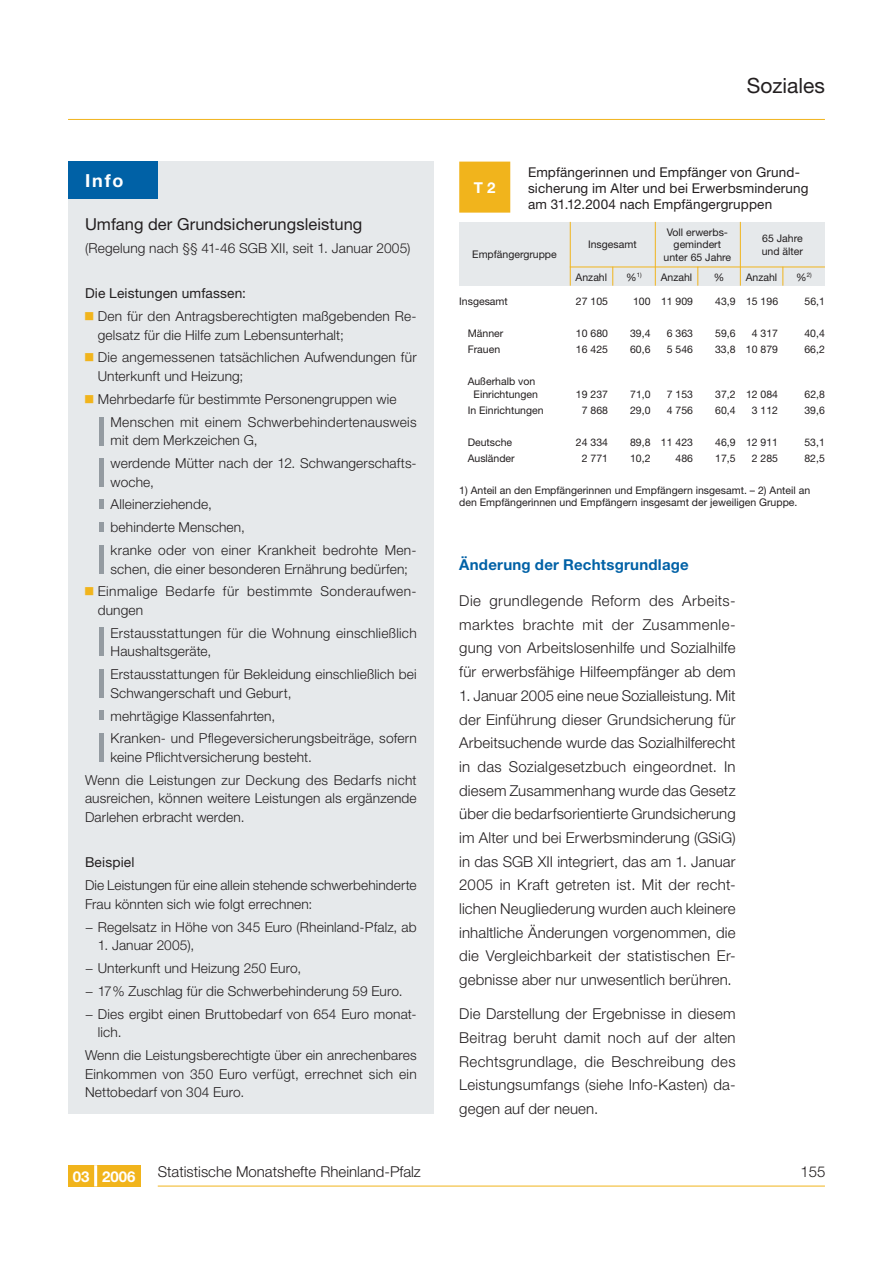
<style>
.page{position:relative;width:893px;height:1263px;background:#fff}
.page>*{position:absolute;margin:0;border:0;box-sizing:border-box;transform-origin:0 0}
.t1{font:21px "Helvetica Neue LT";color:#231f20}
.t2{font:700 18px "Helvetica Neue LT";color:#fff}
.t3{font:16.5px "Helvetica Neue LT";color:#231f20}
.t4{font:300 15px/23.7px "Helvetica Neue LT";letter-spacing:.01em;color:#231f20;text-align:justify}
.t5{font:700 15px "Helvetica Neue LT";letter-spacing:.015em;color:#0061a6}
.t6{font:700 15px "Helvetica Neue LT";color:#fff}
.t7{font:300 13.65px/22.8px "Helvetica Neue LT";letter-spacing:.01em;color:#231f20}
.t8{font:13.65px "Helvetica Neue LT";letter-spacing:.01em;color:#231f20}
.t9{font:13.5px/16.2px "Helvetica Neue LT";letter-spacing:.01em;color:#231f20}
.t10{font:10.5px/12.6px "Helvetica Neue LT";color:#231f20;text-align:center}
.t11{font:6.15px "Helvetica Neue LT";color:#231f20}
.s1{font-weight:400}
.s2{font-family:"Berthold Pi BQ";font-weight:400;color:#f1b41c}
.s3{font-size:10.5px}
</style>
<div class="page">
<hr style="left:68px;top:119px;width:757px;height:1px;background:#f1b41c">
<div style="left:68px;top:1165px;width:72px;height:21px;background:#f1b41c"></div>
<hr style="left:94px;top:1165px;width:3px;height:21px;background:#fff">
<hr style="left:158px;top:1186px;width:667px;height:1px;background:#f1b41c">
<div style="left:68px;top:162px;width:366px;height:952px;background:#e6e9eb"></div>
<div style="left:68px;top:162px;width:89px;height:37px;background:#0061a6"></div>
<div style="left:460px;top:162px;width:49px;height:50px;background:#f1b41c"></div>
<div style="left:459px;top:162px;width:51px;height:51px;border:2px solid #f1b41c"></div>
<div style="left:459px;top:222px;width:366px;height:64px;background:#e6e9eb"></div>
<hr style="left:570px;top:222px;width:1px;height:64px;background:#f1b41c">
<hr style="left:570px;top:267px;width:255px;height:1px;background:#f1b41c">
<hr style="left:655px;top:222px;width:1px;height:64px;background:#f1b41c">
<hr style="left:99px;top:417px;width:4px;height:28px;background:#949ba1">
<hr style="left:99px;top:458px;width:4px;height:28px;background:#949ba1">
<hr style="left:99px;top:499px;width:4px;height:10px;background:#949ba1">
<hr style="left:99px;top:522px;width:4px;height:10px;background:#949ba1">
<hr style="left:99px;top:627px;width:4px;height:29px;background:#949ba1">
<hr style="left:99px;top:669px;width:4px;height:29px;background:#949ba1">
<hr style="left:99px;top:710px;width:4px;height:10px;background:#949ba1">
<hr style="left:99px;top:733px;width:4px;height:29px;background:#949ba1">
<hr style="left:740px;top:222px;width:1px;height:64px;background:#f1b41c">
<svg style="left:612px;top:267px;width:1px;height:19px"></svg>
<svg style="left:782px;top:267px;width:1px;height:19px"></svg>
<svg style="left:697px;top:267px;width:1px;height:19px"></svg>
<hr style="left:99px;top:545px;width:4px;height:28px;background:#949ba1">
<h1 class="t1" style="left:747px;top:73px;width:80px">Soziales</h1>
<h2 class="t2" style="left:85px;top:170px;width:40px">Info</h2>
<p class="t9" style="left:528px;top:164px;width:282px">Empfängerinnen und Empfänger von Grund&shy;sicherung im Alter und bei Erwerbsminderung am 31.12.2004 nach Empfängergruppen</p>
<p class="t6" style="left:474px;top:178px;width:23px">T 2</p>
<p class="t3" style="left:85px;top:214px;width:279px">Umfang der Grundsicherungsleistung</p>
<p class="t7" style="left:85px;top:236px;width:327px">(Regelung nach §§ 41-46 SGB XII, seit 1. Januar 2005)</p>
<p class="t7" style="left:85px;top:282px;width:333px"><span class="s1">Die Leistungen umfassen:<br></span><span class="s2">7</span> Den für den Antragsberechtigten maßgebenden Re-</p>
<p class="t7" style="left:85px;top:323px;width:333px;text-indent:13px">gelsatz für die Hilfe zum Lebensunterhalt;<br><span class="s2">7</span> Die angemessenen tatsächlichen Aufwendungen für</p>
<p class="t7" style="left:98px;top:364px;width:147px">Unterkunft und Heizung;</p>
<p class="t7" style="left:85px;top:387px;width:313px"><span class="s2">7</span> Mehrbedarfe für bestimmte Personengruppen wie</p>
<p class="t7" style="left:111px;top:410px;width:308px">Menschen mit einem Schwerbehindertenausweis</p>
<p class="t7" style="left:111px;top:429px;width:308px">mit dem Merkzeichen G,<br>werdende Mütter nach der 12. Schwangerschafts-</p>
<p class="t7" style="left:111px;top:470px;width:304px">woche,<br>Alleinerziehende,<br>behinderte Menschen,<br>kranke oder von einer Krankheit bedrohte Men--</p>
<p class="t7" style="left:85px;top:557px;width:333px;text-indent:26px">schen, die einer besonderen Ernährung bedürfen;<br><span class="s2">7</span> Einmalige Bedarfe für bestimmte Sonderaufwen-</p>
<p class="t7" style="left:111px;top:598px;width:308px;text-indent:-13px">dungen<br>Erstausstattungen für die Wohnung einschließlich</p>
<p class="t7" style="left:111px;top:640px;width:308px">Haushaltsgeräte,<br>Erstausstattungen für Bekleidung einschließlich bei</p>
<p class="t7" style="left:111px;top:681px;width:308px">Schwangerschaft und Geburt,<br>mehrtägige Klassenfahrten,<br>Kranken- und Pflegeversicherungsbeiträge, sofern</p>
<p class="t7" style="left:85px;top:745px;width:333px;text-indent:26px">keine Pflichtversicherung besteht.<br>Wenn die Leistungen zur Deckung des Bedarfs nicht</p>
<p class="t7" style="left:85px;top:789px;width:333px;line-height:18.6px">ausreichen, können weitere Leistungen als ergänzende<br>Darlehen erbracht werden.</p>
<p class="t8" style="left:85px;top:854px;width:51px">Beispiel</p>
<p class="t7" style="left:85px;top:876px;width:333px;line-height:18.6px">Die Leistungen für eine allein stehende schwerbehinderte<br>Frau könnten sich wie folgt errechnen:</p>
<p class="t7" style="left:85px;top:915px;width:333px">− Regelsatz in Höhe von 345 Euro (Rheinland-Pfalz, ab</p>
<p class="t7" style="left:85px;top:934px;width:333px;text-indent:13px">1. Januar 2005),<br>− Unterkunft und Heizung 250 Euro,<br>− 17% Zuschlag für die Schwerbehinderung 59 Euro.<br>− Dies ergibt einen Bruttobedarf von 654 Euro monat-</p>
<p class="t7" style="left:85px;top:1021px;width:333px;text-indent:13px">lich.<br>Wenn die Leistungsberechtigte über ein anrechenbares</p>
<p class="t7" style="left:85px;top:1064px;width:333px;line-height:18.6px">Einkommen von 350 Euro verfügt, errechnet sich ein<br>Nettobedarf von 304 Euro.</p>
<p class="t10" style="left:472px;top:248px;width:86px">Empfängergruppe</p>
<p class="t10" style="left:664px;top:225px;width:69px">Voll erwerbs&shy;gemindert unter 65 Jahre</p>
<p class="t10" style="left:762px;top:232px;width:43px;text-align:left">65 Jahre und älter</p>
<p class="t10" style="left:588px;top:238px;width:50px">Insgesamt</p>
<p class="t10" style="left:576px;top:271px;width:33px">Anzahl</p>
<p class="t10" style="left:661px;top:271px;width:33px">Anzahl</p>
<p class="t10" style="left:714px;top:271px;width:12px">%</p>
<p class="t11" style="left:796px;top:271px;width:17px"><span class="s3">%</span>2)</p>
<p class="t11" style="left:626px;top:271px;width:17px"><span class="s3">%</span>1)</p>
<p class="t10" style="left:746px;top:271px;width:33px">Anzahl</p>
<p class="t10" style="left:459px;top:295px;width:50px">Insgesamt</p>
<p class="t10" style="left:576px;top:295px;width:34px">27 105</p>
<p class="t10" style="left:633px;top:295px;width:62px">100 11 909</p>
<p class="t10" style="left:715px;top:295px;width:64px">43,9 15 196</p>
<p class="t10" style="left:804px;top:295px;width:22px">56,1</p>
<p class="t10" style="left:468px;top:327px;width:37px">Männer</p>
<p class="t10" style="left:576px;top:327px;width:34px">10 680</p>
<p class="t10" style="left:630px;top:327px;width:22px">39,4</p>
<p class="t10" style="left:667px;top:327px;width:28px">6 363</p>
<p class="t10" style="left:715px;top:327px;width:22px">59,6</p>
<p class="t10" style="left:752px;top:327px;width:28px">4 317</p>
<p class="t10" style="left:804px;top:327px;width:22px">40,4</p>
<p class="t10" style="left:468px;top:343px;width:34px">Frauen</p>
<p class="t10" style="left:576px;top:343px;width:34px">16 425</p>
<p class="t10" style="left:630px;top:343px;width:22px">60,6</p>
<p class="t10" style="left:667px;top:343px;width:28px">5 546</p>
<p class="t10" style="left:715px;top:343px;width:64px">33,8 10 879</p>
<p class="t10" style="left:804px;top:343px;width:22px">66,2</p>
<p class="t10" style="left:468px;top:375px;width:72px">Außerhalb von<br>Einrichtungen</p>
<p class="t10" style="left:576px;top:388px;width:34px">19 237</p>
<p class="t10" style="left:630px;top:388px;width:22px">71,0</p>
<p class="t10" style="left:667px;top:388px;width:28px">7 153</p>
<p class="t10" style="left:715px;top:388px;width:64px">37,2 12 084</p>
<p class="t10" style="left:804px;top:388px;width:22px">62,8</p>
<p class="t10" style="left:468px;top:404px;width:77px">In Einrichtungen</p>
<p class="t10" style="left:582px;top:404px;width:28px">7 868</p>
<p class="t10" style="left:630px;top:404px;width:22px">29,0</p>
<p class="t10" style="left:667px;top:404px;width:28px">4 756</p>
<p class="t10" style="left:715px;top:404px;width:22px">60,4</p>
<p class="t10" style="left:752px;top:404px;width:28px">3 112</p>
<p class="t10" style="left:804px;top:404px;width:22px">39,6</p>
<p class="t10" style="left:468px;top:436px;width:46px">Deutsche</p>
<p class="t10" style="left:576px;top:436px;width:34px">24 334</p>
<p class="t10" style="left:630px;top:436px;width:64px">89,8 11 423</p>
<p class="t10" style="left:715px;top:436px;width:64px">46,9 12 911</p>
<p class="t10" style="left:804px;top:436px;width:22px">53,1</p>
<p class="t10" style="left:468px;top:452px;width:49px">Ausländer</p>
<p class="t10" style="left:582px;top:452px;width:28px">2 771</p>
<p class="t10" style="left:630px;top:452px;width:22px">10,2</p>
<p class="t10" style="left:676px;top:452px;width:19px">486</p>
<p class="t10" style="left:715px;top:452px;width:22px">17,5</p>
<p class="t10" style="left:752px;top:452px;width:28px">2 285</p>
<p class="t10" style="left:804px;top:452px;width:22px">82,5</p>
<p class="t10" style="left:459px;top:484px;width:352px;text-align:left">1) Anteil an den Empfängerinnen und Empfängern insgesamt. – 2) Anteil an den Empfängerinnen und Empfängern insgesamt der jeweiligen Gruppe.</p>
<p class="t5" style="left:459px;top:555px;width:231px">Änderung der Rechtsgrundlage</p>
<p class="t4" style="left:459px;top:589px;width:278px">Die grundlegende Reform des Arbeits&shy;marktes brachte mit der Zusammenle&shy;gung von Arbeitslosenhilfe und Sozialhilfe für erwerbsfähige Hilfeempfänger ab dem</p>
<p class="t4" style="left:459px;top:683px;width:278px">1. Januar 2005 eine neue Sozialleistung. Mit der Einführung dieser Grundsicherung für Arbeitsuchende wurde das Sozialhilferecht in das Sozialgesetzbuch eingeordnet. In diesem Zusammenhang wurde das Gesetz über die bedarfsorientierte Grundsicherung im Alter und bei Erwerbsminderung (GSiG) in das SGB XII integriert, das am 1. Januar 2005 in Kraft getreten ist. Mit der recht&shy;lichen Neugliederung wurden auch kleinere inhaltliche Änderungen vorgenommen, die die Vergleichbarkeit der statistischen Er&shy;gebnisse aber nur unwesentlich berühren.</p>
<p class="t4" style="left:459px;top:1002px;width:278px">Die Darstellung der Ergebnisse in diesem Beitrag beruht damit noch auf der alten Rechtsgrundlage, die Beschreibung des Leistungsumfangs (siehe Info-Kasten) da&shy;gegen auf der neuen.</p>
<p class="t6" style="left:73px;top:1167px;width:64px">03 2006</p>
<p class="t4" style="left:158px;top:1159px;width:265px">Statistische Monatshefte Rheinland-Pfalz</p>
<p class="t4" style="left:800px;top:1159px;width:27px">155</p>
</div>
